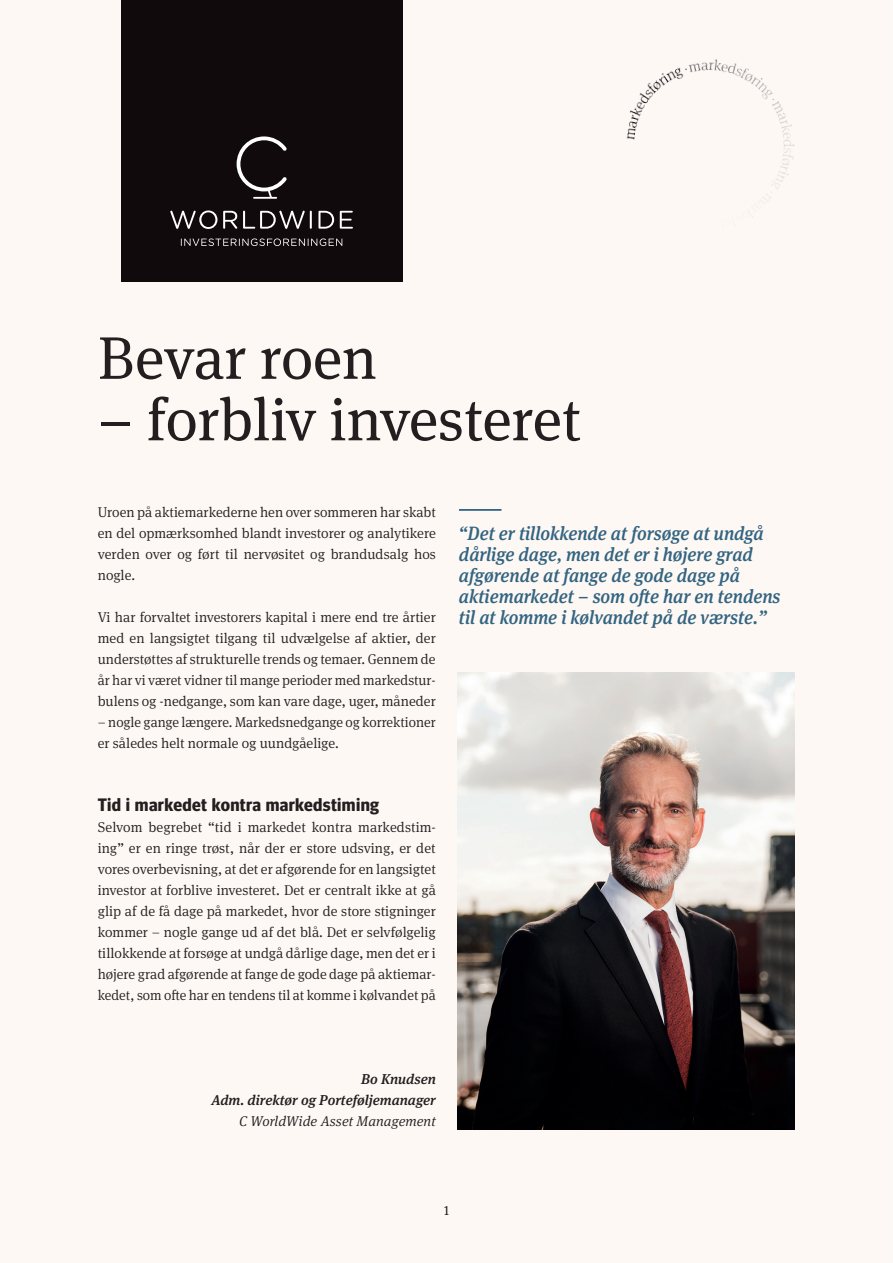
<style>
.page{position:relative;width:893px;height:1263px;background:#fff}
.page>*{position:absolute;margin:0;border:0;box-sizing:border-box;transform-origin:0 0}
.t1{font:60px "Meta Serif Pro";color:#231f20}
.t2{font:italic 500 19.2px/21px "Meta Serif Pro";color:#336482;scale:.93 1}
.t3{font:700 18px "Meta Headline Pro";letter-spacing:.02em;color:#231f20}
.t4{font:300 14.25px/21px "Meta Serif Pro";color:#231f20;text-align:justify}
.t5{font:italic 500 14.25px/21px "Meta Serif Pro";color:#231f20;text-align:right}
.t6{font:italic 300 14.25px "Meta Serif Pro";letter-spacing:.005em;color:#231f20}
.t7{font:13.5px "Meta Serif Pro";color:#231f20}
</style>
<div class="page">
<div style="left:0;top:0;width:892px;height:1263px;background:#fdf8f3"></div>
<div style="left:121px;top:0;width:281px;height:282px;background:#110a0c"></div>
<svg style="left:170px;top:210px;width:47px;height:19px"></svg>
<svg style="left:223px;top:211px;width:14px;height:18px"></svg>
<svg style="left:243px;top:211px;width:69px;height:18px"></svg>
<svg style="left:318px;top:211px;width:16px;height:18px"></svg>
<svg style="left:340px;top:211px;width:13px;height:18px"></svg>
<svg style="left:181px;top:238px;width:161px;height:8px"></svg>
<svg style="left:237px;top:136px;width:50px;height:63px"></svg>
<div style="left:613px;top:45px;width:196px;height:196px;background:#fdf8f3"></div>
<img style="left:457px;top:673px;width:337px;height:456px">
<hr style="left:459px;top:509px;width:42px;height:2px;background:#336482">
<h1 class="t1" style="left:98px;top:314px;width:281px">Bevar roen</h1>
<h1 class="t1" style="left:98px;top:376px;width:485px">– forbliv investeret</h1>
<p class="t4" style="left:98px;top:501px;width:340px">Uroen på aktiemarkederne hen over sommeren har skabt en del opmærksomhed blandt investorer og analytikere verden over og ført til nervøsitet og brandudsalg hos nogle.</p>
<p class="t4" style="left:98px;top:606px;width:340px">Vi har forvaltet investorers kapital i mere end tre årtier med en langsigtet tilgang til udvælgelse af aktier, der understøttes af strukturelle trends og temaer. Gennem de år har vi været vidner til mange perioder med markedstur&shy;bulens og -nedgange, som kan vare dage, uger, måneder</p>
<p class="t4" style="left:98px;top:711px;width:339px">– nogle gange længere. Markedsnedgange og korrektioner er således helt normale og uundgåelige.</p>
<p class="t3" style="left:98px;top:791px;width:283px">Tid i markedet kontra markedstiming</p>
<p class="t4" style="left:98px;top:816px;width:340px">Selvom begrebet “tid i markedet kontra markedstim&shy;ing” er en ringe trøst, når der er store udsving, er det vores overbevisning, at det er afgørende for en langsigtet investor at forblive investeret. Det er centralt ikke at gå glip af de få dage på markedet, hvor de store stigninger kommer – nogle gange ud af det blå. Det er selvfølgelig tillokkende at forsøge at undgå dårlige dage, men det er i højere grad afgørende at fange de gode dage på aktiemar&shy;kedet, som ofte har en tendens til at komme i kølvandet på</p>
<h2 class="t2" style="left:459px;top:522px;width:347px">“Det er tillokkende at forsøge at undgå dårlige dage, men det er i højere grad afgørende at fange de gode dage på aktiemarkedet – som ofte har en tendens til at komme i kølvandet på de værste.”</h2>
<p class="t5" style="left:211px;top:1068px;width:226px">Bo Knudsen<br>Adm. direktør og Porteføljemanager</p>
<p class="t6" style="left:239px;top:1111px;width:198px">C WorldWide Asset Management</p>
<p class="t7" style="left:444px;top:1201px;width:7px">1</p>
</div>
